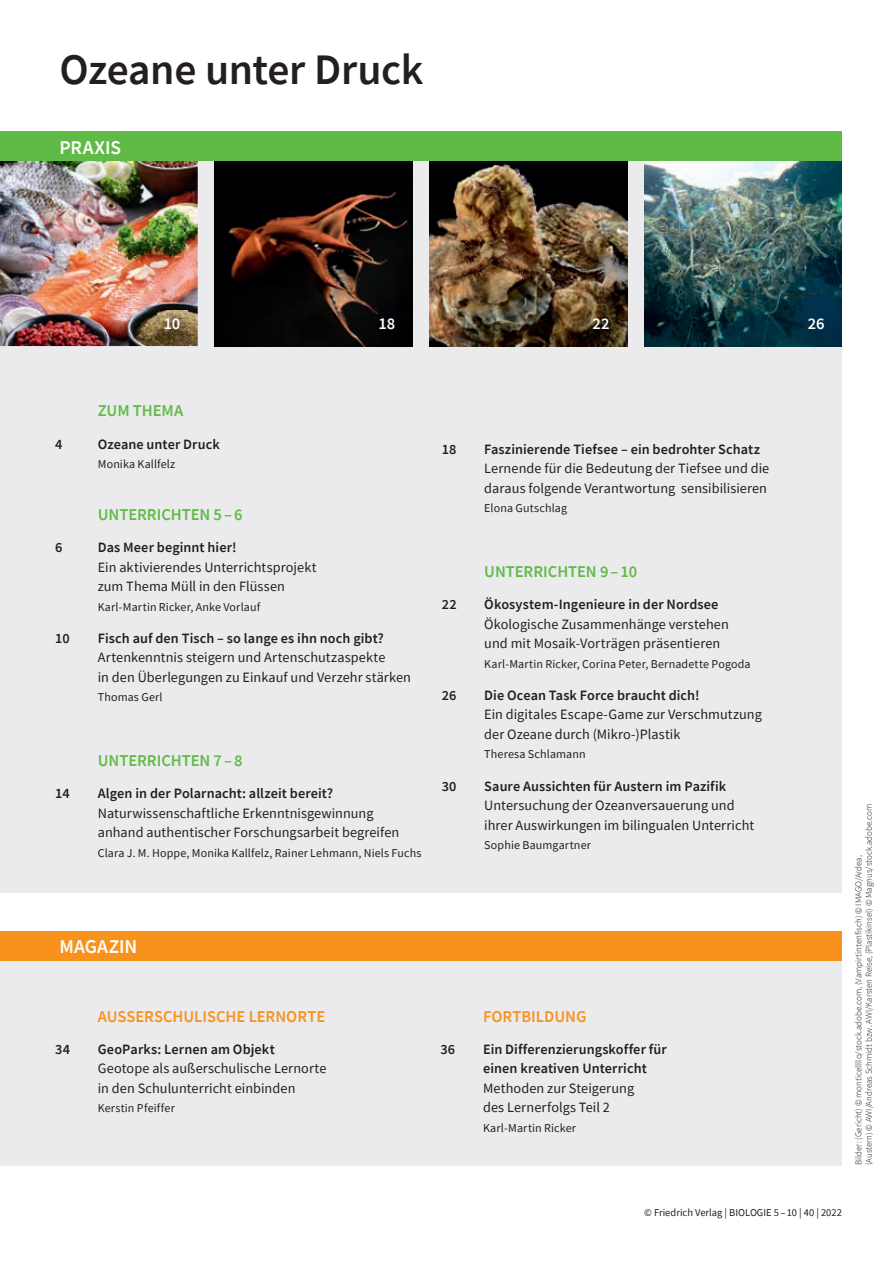
<style>
.page{position:relative;width:893px;height:1263px;background:#fff}
.page>*{position:absolute;margin:0;border:0;box-sizing:border-box;transform-origin:0 0}
.t1{font:600 43.5px "Source Sans Pro";letter-spacing:-.015em;color:#231f20}
.t2{font:600 19.5px "Source Sans Pro";color:#fff}
.t3{font:600 16.5px "Source Sans Pro";color:#60bb46}
.t4{font:600 16.5px "Source Sans Pro";color:#f7931d}
.t5{font:600 16.5px "Source Sans Pro";letter-spacing:-.005em;color:#fff}
.t6{font:14.25px/19.5px "Source Sans Pro";letter-spacing:.005em;color:#231f20}
.t7{font:600 14.25px/19.5px "Source Sans Pro";letter-spacing:.005em;color:#231f20}
.t8{font:12px "Source Sans Pro";letter-spacing:.01em;color:#231f20}
.t9{font:10.5px "Source Sans Pro";color:#231f20}
.t10{font:300 9px/10.5px "Source Sans Pro";color:#231f20}
</style>
<div class="page">
<div style="left:0;top:151px;width:841px;height:741px;background:#ebebed"></div>
<img style="left:0;top:161px;width:198px;height:185px">
<img style="left:215px;top:161px;width:197px;height:185px">
<img style="left:429px;top:161px;width:198px;height:185px">
<img style="left:644px;top:161px;width:198px;height:185px">
<div style="left:0;top:132px;width:842px;height:29px;background:#60bb46"></div>
<img style="left:157px;top:310px;width:31px;height:27px">
<div style="left:0;top:952px;width:842px;height:213px;background:#ebebed"></div>
<div style="left:0;top:931px;width:842px;height:29px;background:#f7931d"></div>
<h1 class="t1" style="left:60px;top:41px;width:365px">Ozeane unter Druck</h1>
<h2 class="t2" style="left:60px;top:134px;width:63px">PRAXIS</h2>
<p class="t5" style="left:164px;top:312px;width:18px">10</p>
<p class="t5" style="left:378px;top:312px;width:18px">18</p>
<p class="t5" style="left:592px;top:312px;width:19px">22</p>
<p class="t5" style="left:808px;top:312px;width:18px">26</p>
<p class="t3" style="left:98px;top:400px;width:87px">ZUM THEMA</p>
<p class="t7" style="left:55px;top:434px;width:9px">4</p>
<p class="t7" style="left:98px;top:434px;width:124px">Ozeane unter Druck</p>
<p class="t8" style="left:98px;top:456px;width:79px">Monika Kallfelz</p>
<p class="t3" style="left:98px;top:504px;width:146px">UNTERRICHTEN 5 – 6</p>
<p class="t7" style="left:55px;top:537px;width:9px">6</p>
<p class="t7" style="left:98px;top:537px;width:140px">Das Meer beginnt hier!</p>
<p class="t6" style="left:98px;top:557px;width:220px">Ein aktivierendes Unterrichtsprojekt zum Thema Müll in den Flüssen</p>
<p class="t8" style="left:98px;top:599px;width:164px">Karl-Martin Ricker, Anke Vorlauf</p>
<p class="t7" style="left:55px;top:628px;width:16px">10</p>
<p class="t7" style="left:98px;top:628px;width:288px">Fisch auf den Tisch – so lange es ihn noch gibt?</p>
<p class="t6" style="left:98px;top:648px;width:315px">Artenkenntnis steigern und Artenschutzaspekte<br>in den Überlegungen zu Einkauf und Verzehr stärken</p>
<p class="t8" style="left:98px;top:690px;width:66px">Thomas Gerl</p>
<p class="t3" style="left:98px;top:750px;width:146px">UNTERRICHTEN 7 – 8</p>
<p class="t7" style="left:55px;top:783px;width:16px">14</p>
<p class="t7" style="left:98px;top:783px;width:237px">Algen in der Polarnacht: allzeit bereit?</p>
<p class="t6" style="left:98px;top:803px;width:303px">Naturwissenschaftliche Erkenntnisgewinnung anhand authentischer Forschungsarbeit begreifen</p>
<p class="t8" style="left:98px;top:845px;width:325px">Clara J. M. Hoppe, Monika Kallfelz, Rainer Lehmann, Niels Fuchs</p>
<h2 class="t2" style="left:60px;top:934px;width:79px">MAGAZIN</h2>
<p class="t4" style="left:98px;top:1005px;width:229px">AUSSERSCHULISCHE LERNORTE</p>
<p class="t7" style="left:55px;top:1039px;width:16px">34</p>
<p class="t7" style="left:98px;top:1039px;width:179px">GeoParks: Lernen am Objekt</p>
<p class="t6" style="left:98px;top:1059px;width:230px">Geotope als außerschulische Lernorte in den Schulunterricht einbinden</p>
<p class="t8" style="left:98px;top:1101px;width:79px">Kerstin Pfeiffer</p>
<p class="t7" style="left:442px;top:439px;width:16px">18</p>
<p class="t7" style="left:484px;top:439px;width:277px">Faszinierende Tiefsee – ein bedrohter Schatz</p>
<p class="t6" style="left:484px;top:459px;width:286px">Lernende für die Bedeutung der Tiefsee und die daraus folgende Verantwortung sensibilisieren</p>
<p class="t8" style="left:484px;top:501px;width:84px">Elona Gutschlag</p>
<p class="t3" style="left:484px;top:560px;width:155px">UNTERRICHTEN 9 – 10</p>
<p class="t7" style="left:442px;top:594px;width:16px">22</p>
<p class="t7" style="left:484px;top:594px;width:236px">Ökosystem-Ingenieure in der Nordsee</p>
<p class="t6" style="left:484px;top:614px;width:246px">Ökologische Zusammenhänge verstehen und mit Mosaik-Vorträgen präsentieren</p>
<p class="t8" style="left:484px;top:656px;width:268px">Karl-Martin Ricker, Corina Peter, Bernadette Pogoda</p>
<p class="t7" style="left:442px;top:685px;width:16px">26</p>
<p class="t7" style="left:484px;top:685px;width:217px">Die Ocean Task Force braucht dich!</p>
<p class="t6" style="left:484px;top:705px;width:279px">Ein digitales Escape-Game zur Verschmutzung der Ozeane durch (Mikro-)Plastik</p>
<p class="t8" style="left:484px;top:747px;width:103px">Theresa Schlamann</p>
<p class="t7" style="left:442px;top:776px;width:16px">30</p>
<p class="t7" style="left:484px;top:776px;width:244px">Saure Aussichten für Austern im Pazifik</p>
<p class="t6" style="left:484px;top:795px;width:271px">Untersuchung der Ozeanversauerung und ihrer Auswirkungen im bilingualen Unterricht</p>
<p class="t8" style="left:484px;top:837px;width:108px">Sophie Baumgartner</p>
<p class="t4" style="left:483px;top:1005px;width:105px">FORTBILDUNG</p>
<p class="t7" style="left:441px;top:1039px;width:16px">36</p>
<p class="t7" style="left:483px;top:1039px;width:185px">Ein Differenzierungskoffer für einen kreativen Unterricht</p>
<p class="t6" style="left:483px;top:1078px;width:153px">Methoden zur Steigerung des Lernerfolgs Teil 2</p>
<p class="t8" style="left:483px;top:1120px;width:95px">Karl-Martin Ricker</p>
<p class="t10" style="left:853px;top:1165px;width:363px;rotate:-90deg">Bilder: (Gericht) © monticellllo/stock.adobe.com, (Vampirtintenfisch) © IMAGO/Ardea,<br>(Austern) © AWI/Andreas Schmidt bzw. AWI/Karsten Reise, (Plastikinsel) © Magnus/stock.adobe.com</p>
<p class="t9" style="left:644px;top:1205px;width:199px">© Friedrich Verlag | BIOLOGIE 5 – 10 | 40 | 2022</p>
</div>
